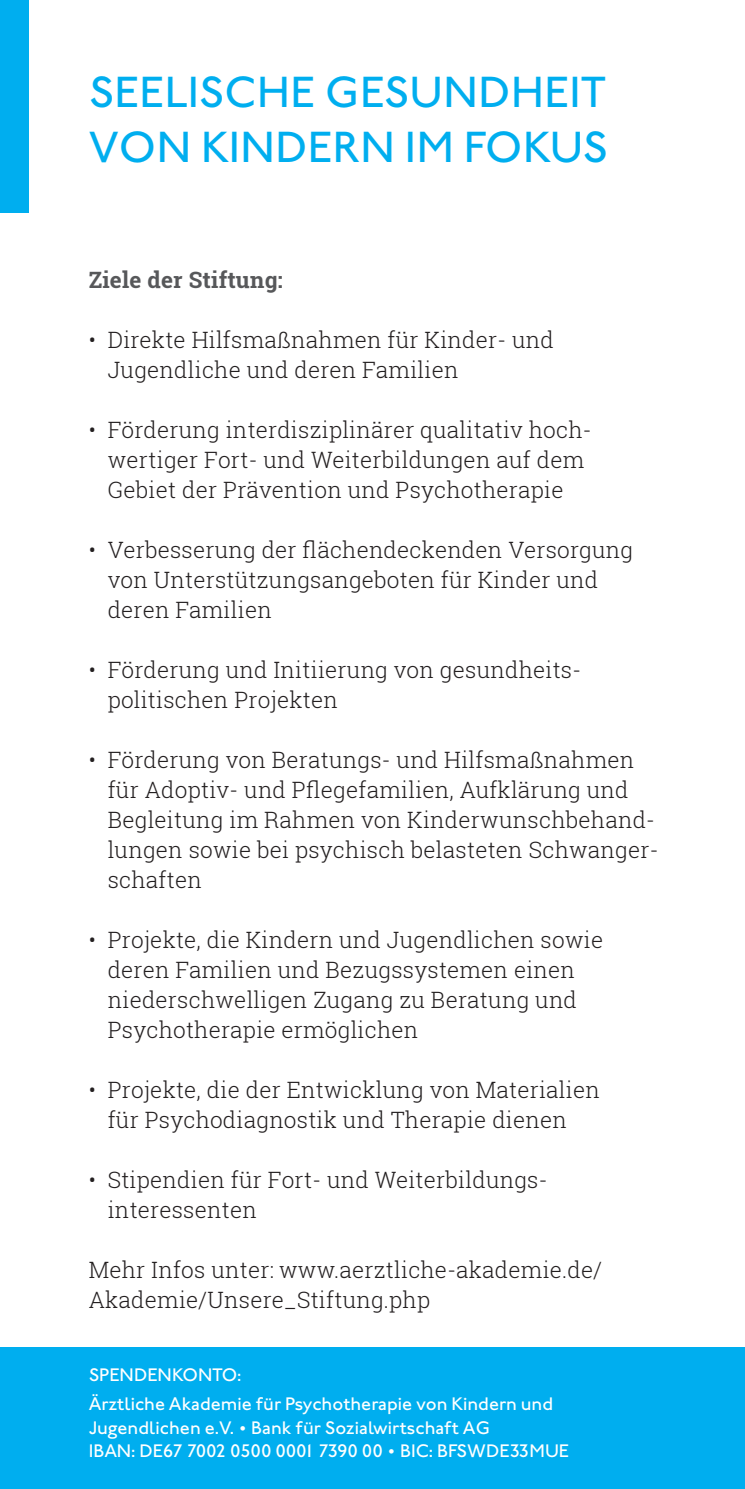
<style>
.page{position:relative;width:745px;height:1489px;background:#fff}
.page>*{position:absolute;margin:0;border:0;box-sizing:border-box;transform-origin:0 0}
.t1{font:500 45px/55px "Johnston ITC Std";letter-spacing:.01em;color:#00aeef}
.t2{font:300 22.5px/30px "Roboto Slab";letter-spacing:.01em;color:#231f20}
.t3{font:700 22.5px "Roboto Slab";letter-spacing:.01em;color:#57585a}
.t4{font:500 18.75px/23.8px "Johnston ITC Std";color:#fff}
</style>
<div class="page">
<div style="left:0;top:0;width:28px;height:213px;background:#00aeef"></div>
<div style="left:0;top:1346px;width:744px;height:142px;background:#00aeef"></div>
<p class="t1" style="left:89px;top:64px;width:520px">SEELISCHE GESUNDHEIT<br>VON KINDERN IM FOKUS</p>
<p class="t3" style="left:89px;top:264px;width:195px">Ziele der Stiftung:</p>
<p class="t2" style="left:108px;top:324px;width:447px;text-indent:-19px">• Direkte Hilfsmaßnahmen für Kinder- und<br>Jugendliche und deren Familien</p>
<p class="t2" style="left:89px;top:414px;width:504px;text-align:center">• Förderung interdisziplinärer qualitativ hoch&shy;wertiger Fort- und Weiterbildungen auf dem<br>Gebiet der Prävention und Psychotherapie</p>
<p class="t2" style="left:108px;top:534px;width:526px;text-indent:-19px">• Verbesserung der flächendeckenden Versorgung von Unterstützungsangeboten für Kinder und deren Familien</p>
<p class="t2" style="left:108px;top:654px;width:474px;text-indent:-19px">• Förderung und Initiierung von gesundheits&shy;politischen Projekten</p>
<p class="t2" style="left:108px;top:744px;width:552px;text-indent:-19px">• Förderung von Beratungs- und Hilfsmaßnahmen für Adoptiv- und Pflegefamilien, Aufklärung und Begleitung im Rahmen von Kinderwunschbehand&shy;lungen sowie bei psychisch belasteten Schwanger&shy;schaften</p>
<p class="t2" style="left:108px;top:924px;width:496px;text-indent:-19px">• Projekte, die Kindern und Jugendlichen sowie deren Familien und Bezugssystemen einen niederschwelligen Zugang zu Beratung und Psychotherapie ermöglichen</p>
<p class="t2" style="left:108px;top:1074px;width:493px;text-indent:-19px">• Projekte, die der Entwicklung von Materialien für Psychodiagnostik und Therapie dienen</p>
<p class="t2" style="left:108px;top:1164px;width:441px;text-indent:-19px">• Stipendien für Fort- und Weiterbildungs&shy;interessenten</p>
<p class="t2" style="left:89px;top:1254px;width:515px">Mehr Infos unter: www.aerztliche-akademie.de/<br>Akademie/Unsere_Stiftung.php</p>
<p class="t4" style="left:89px;top:1362px;width:154px">SPENDENKONTO:</p>
<p class="t4" style="left:89px;top:1391px;width:466px">Ärztliche Akademie für Psychotherapie von Kindern und<br>Jugendlichen e.V. • Bank für Sozialwirtschaft AG</p>
<p class="t4" style="left:89px;top:1438px;width:481px">IBAN: DE67 7002 0500 0001 7390 00 • BIC: BFSWDE33MUE</p>
</div>
